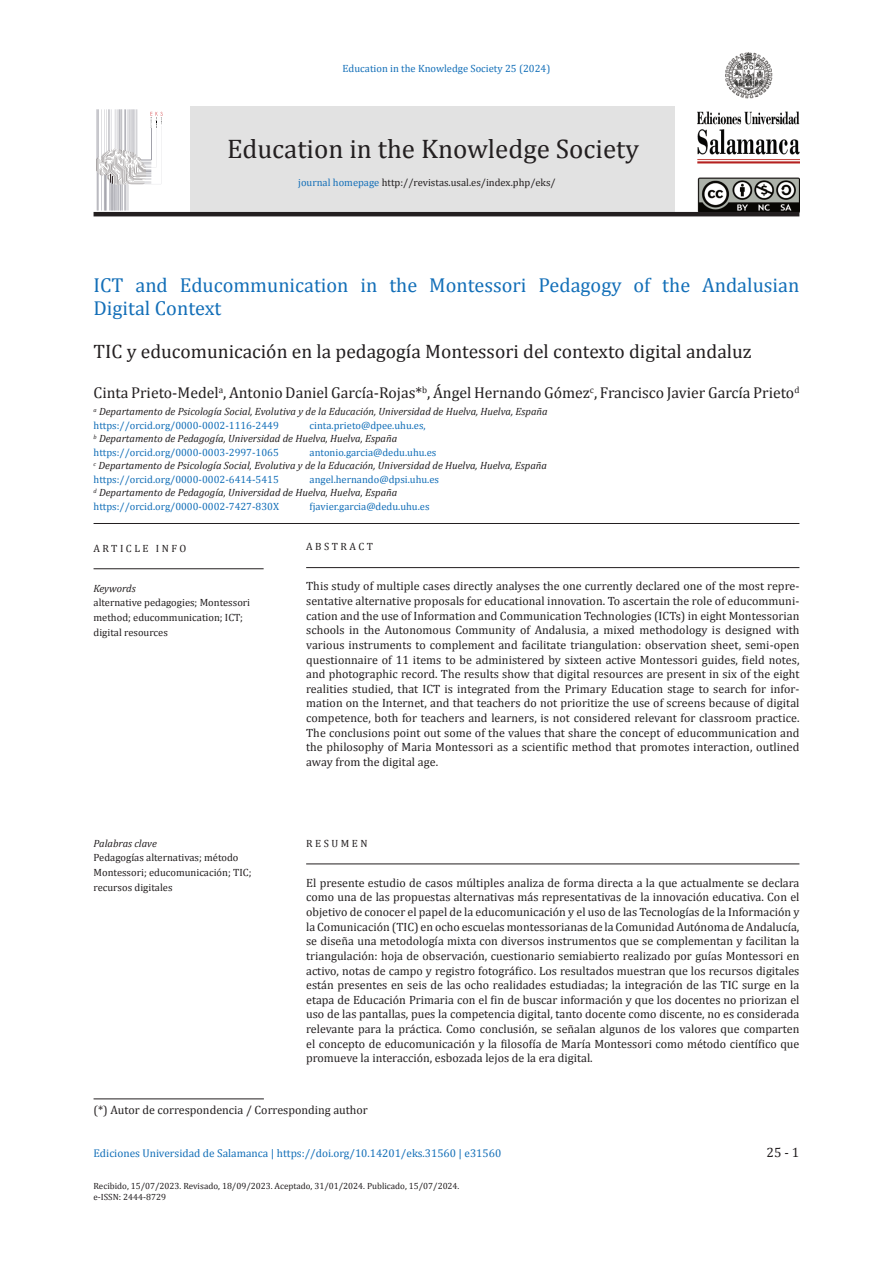
<style>
.page{position:relative;width:893px;height:1263px;background:#fff}
.page>*{position:absolute;margin:0;border:0;box-sizing:border-box;transform-origin:0 0}
.t1{font:27px "Cambria";color:#231f20}
.article_title{font:20.25px/22.5px "Cambria";color:#136fb8}
.Article_sub-title{font:19.5px "Cambria";color:#231f20}
.Article_author{font:15.75px "Cambria";color:#231f20}
.TX1{font:13.5px "Cambria";color:#231f20}
.abstract_text{font:12px/14.7px "Cambria";color:#231f20;text-align:justify}
.FN{font:12px "Cambria";color:#231f20}
.vrh{font:11.25px "Cambria";color:#136fb8}
.author_affl{font:italic 10.5px "Cambria";color:#231f20}
.keywords{font:10.5px/14.7px "Cambria";color:#231f20}
.author_mail_add{font:10.5px "Cambria";color:#136fb8}
.author_mail_add_last{font:10.5px "Cambria";color:#136fb8}
.abstract_head{font:10.5px "Cambria";letter-spacing:.24em;color:#231f20}
.article_info_head{font:10.5px "Cambria";letter-spacing:.24em;color:#231f20}
.vrh-2{font:9px "Cambria";color:#231f20}
.s1{color:#136fb8}
.s2{font-style:italic}
</style>
<div class="page">
<div style="left:191px;top:106px;width:484px;height:106px;background:#e2e2e2"></div>
<svg style="left:96px;top:109px;width:67px;height:103px"></svg>
<img style="left:698px;top:52px;width:101px;height:160px">
<hr style="left:94px;top:212px;width:705px;height:4px;background:#231f20">
<hr style="left:94px;top:523px;width:705px;height:1px;background:#231f20">
<hr style="left:306px;top:864px;width:493px;height:1px;background:#231f20">
<hr style="left:306px;top:567px;width:493px;height:1px;background:#231f20">
<hr style="left:94px;top:1098px;width:170px;height:1px;background:#231f20">
<hr style="left:94px;top:568px;width:170px;height:1px;background:#231f20">
<p class="author_mail_add_last" style="left:343px;top:62px;width:209px">Education in the Knowledge Society 25 (2024)</p>
<h1 class="t1" style="left:227px;top:132px;width:413px">Education in the Knowledge Society</h1>
<p class="keywords" style="left:298px;top:175px;width:259px"><span class="s1">journal homepage</span> http://revistas.usal.es/index.php/eks/</p>
<p class="article_title" style="left:94px;top:274px;width:707px">ICT and Educommunication in the Montessori Pedagogy of the Andalusian<br>Digital Context</p>
<p class="Article_sub-title" style="left:94px;top:340px;width:660px">TIC y educomunicación en la pedagogía Montessori del contexto digital andaluz</p>
<p class="Article_author" style="left:94px;top:383px;width:707px">Cinta Prieto-Medel<sup>a</sup>, Antonio Daniel García-Rojas*<sup>b</sup>, Ángel Hernando Gómez<sup>c</sup>, Francisco Javier García Prieto<sup>d</sup></p>
<p class="author_affl" style="left:94px;top:404px;width:456px"><sup>a</sup> Departamento de Psicología Social, Evolutiva y de la Educación, Universidad de Huelva, Huelva, España</p>
<p class="author_mail_add" style="left:94px;top:419px;width:187px">https://orcid.org/0000-0002-1116-2449</p>
<p class="author_mail_add" style="left:310px;top:419px;width:118px">cinta.prieto@dpee.uhu.es,</p>
<p class="author_affl" style="left:94px;top:431px;width:305px"><sup>b</sup> Departamento de Pedagogía, Universidad de Huelva, Huelva, España</p>
<p class="author_mail_add" style="left:94px;top:446px;width:187px">https://orcid.org/0000-0003-2997-1065</p>
<p class="author_mail_add" style="left:310px;top:446px;width:128px">antonio.garcia@dedu.uhu.es</p>
<p class="author_affl" style="left:94px;top:458px;width:455px"><sup>c</sup> Departamento de Psicología Social, Evolutiva y de la Educación, Universidad de Huelva, Huelva, España</p>
<p class="author_mail_add" style="left:94px;top:473px;width:187px">https://orcid.org/0000-0002-6414-5415</p>
<p class="author_mail_add" style="left:310px;top:473px;width:131px">angel.hernando@dpsi.uhu.es</p>
<p class="author_affl" style="left:94px;top:485px;width:305px"><sup>d</sup> Departamento de Pedagogía, Universidad de Huelva, Huelva, España</p>
<p class="author_mail_add_last" style="left:94px;top:500px;width:187px">https://orcid.org/0000-0002-7427-830X</p>
<p class="author_mail_add_last" style="left:310px;top:500px;width:121px">fjavier.garcia@dedu.uhu.es</p>
<p class="article_info_head" style="left:94px;top:542px;width:94px">ARTICLE INFO</p>
<p class="keywords" style="left:94px;top:581px;width:158px"><span class="s2">Keywords<br></span>alternative pedagogies; Montessori method; educommunication; ICT; digital resources</p>
<p class="keywords" style="left:94px;top:836px;width:159px"><span class="s2">Palabras clave<br></span>Pedagogías alternativas; método<br>Montessori; educomunicación; TIC; recursos digitales</p>
<p class="abstract_head" style="left:306px;top:541px;width:68px">ABSTRACT</p>
<p class="abstract_text" style="left:306px;top:579px;width:495px">This study of multiple cases directly analyses the one currently declared one of the most repre&shy;sentative alternative proposals for educational innovation. To ascertain the role of educommuni&shy;cation and the use of Information and Communication Technologies (ICTs) in eight Montessorian schools in the Autonomous Community of Andalusia, a mixed methodology is designed with various instruments to complement and facilitate triangulation: observation sheet, semi-open questionnaire of 11 items to be administered by sixteen active Montessori guides, field notes, and photographic record. The results show that digital resources are present in six of the eight realities studied, that ICT is integrated from the Primary Education stage to search for infor&shy;mation on the Internet, and that teachers do not prioritize the use of screens because of digital competence, both for teachers and learners, is not considered relevant for classroom practice.<br>The conclusions point out some of the values that share the concept of educommunication and the philosophy of Maria Montessori as a scientific method that promotes interaction, outlined away from the digital age.</p>
<p class="abstract_head" style="left:306px;top:837px;width:63px">RESUMEN</p>
<p class="abstract_text" style="left:306px;top:875px;width:495px">El presente estudio de casos múltiples analiza de forma directa a la que actualmente se declara como una de las propuestas alternativas más representativas de la innovación educativa. Con el objetivo de conocer el papel de la educomunicación y el uso de las Tecnologías de la Información y la Comunicación (TIC) en ocho escuelas montessorianas de la Comunidad Autónoma de Andalucía, se diseña una metodología mixta con diversos instrumentos que se complementan y facilitan la triangulación: hoja de observación, cuestionario semiabierto realizado por guías Montessori en activo, notas de campo y registro fotográfico. Los resultados muestran que los recursos digitales están presentes en seis de las ocho realidades estudiadas; la integración de las TIC surge en la etapa de Educación Primaria con el fin de buscar información y que los docentes no priorizan el uso de las pantallas, pues la competencia digital, tanto docente como discente, no es considerada relevante para la práctica. Como conclusión, se señalan algunos de los valores que comparten el concepto de educomunicación y la filosofía de María Montessori como método científico que promueve la interacción, esbozada lejos de la era digital.</p>
<p class="FN" style="left:94px;top:1103px;width:276px">(*) Autor de correspondencia / Corresponding author</p>
<p class="vrh" style="left:94px;top:1146px;width:409px">Ediciones Universidad de Salamanca | https://doi.org/10.14201/eks.31560 | e31560</p>
<p class="vrh-2" style="left:94px;top:1181px;width:367px">Recibido, 15/07/2023. Revisado, 18/09/2023. Aceptado, 31/01/2024. Publicado, 15/07/2024.</p>
<p class="vrh-2" style="left:94px;top:1191px;width:74px">e-ISSN: 2444-8729</p>
<p class="TX1" style="left:767px;top:1144px;width:34px">25 - 1</p>
</div>
